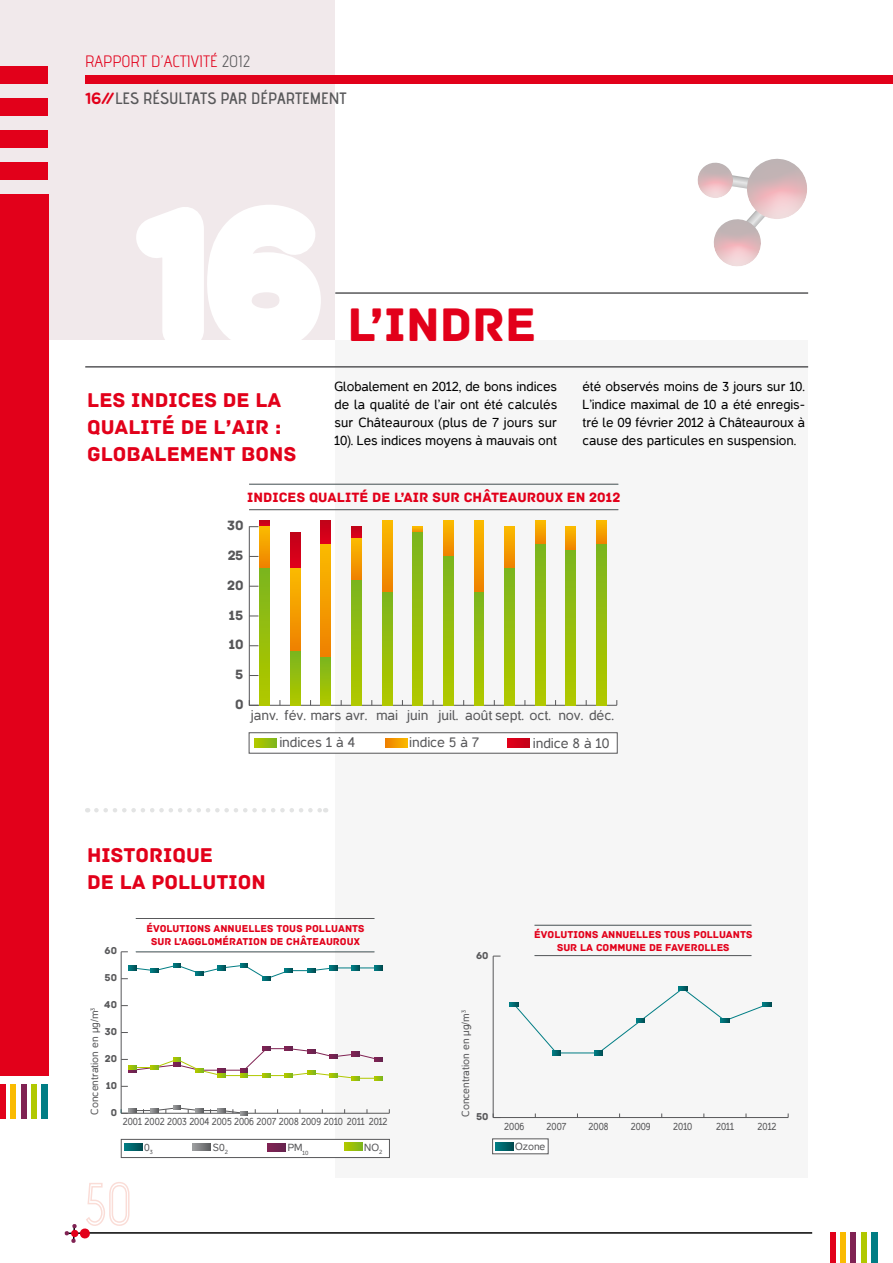
<style>
.page{position:relative;width:893px;height:1263px;background:#fff}
.page>*{position:absolute;margin:0;border:0;box-sizing:border-box;transform-origin:0 0}
.t1{font:178.8px "Multicolore";color:#fff}
.t2{font:49.5px "Archive";color:#e2001a}
.t3{font:21px/27px "Archive";color:#e2001a}
.t4{font:16.5px "advent Bd 2";color:#58585a}
.t5{font:16.5px "advent";color:#e2001a}
.t6{font:14.1px "Casper";color:#58585a}
.t7{font:14.1px "Archive";color:#e2001a}
.t8{font:14.1px "Archive";color:#58585a}
.t9{font:13.5px/18px "Casper";color:#000;text-align:justify}
.t10{font:10.5px/12.6px "Archive";color:#e2001a;text-align:center}
.t11{font:10.5px "Casper";color:#58585a;scale:.9 1}
.t12{font:10.5px "Casper";color:#58585a}
.t13{font:10.5px "Archive";color:#58585a}
.s1{color:#58585a}
.s2{font-family:"Multicolore";color:#e2001a}
</style>
<div class="page">
<div style="left:0;top:0;width:335px;height:340px;background:#f1e9eb"></div>
<div style="left:335px;top:340px;width:473px;height:838px;background:#f6f6f6"></div>
<div style="left:0;top:66px;width:48px;height:18px;background:#e2001a"></div>
<div style="left:85px;top:75px;width:808px;height:9px;background:#e2001a"></div>
<div style="left:0;top:98px;width:48px;height:18px;background:#e2001a"></div>
<div style="left:0;top:130px;width:48px;height:18px;background:#e2001a"></div>
<div style="left:0;top:163px;width:48px;height:17px;background:#e2001a"></div>
<div style="left:0;top:195px;width:48px;height:881px;background:#e2001a"></div>
<hr style="left:87px;top:1232px;width:725px;height:2px;background:#000">
<div style="left:830px;top:1232px;width:5px;height:31px;background:#e2001a"></div>
<div style="left:840px;top:1232px;width:6px;height:31px;background:#fabb00"></div>
<div style="left:850px;top:1232px;width:6px;height:31px;background:#802253"></div>
<div style="left:861px;top:1232px;width:6px;height:31px;background:#b1c800"></div>
<div style="left:871px;top:1232px;width:7px;height:31px;background:#007d84"></div>
<div style="left:0;top:1084px;width:6px;height:34px;background:#e2001a"></div>
<div style="left:10px;top:1084px;width:6px;height:34px;background:#fabb00"></div>
<div style="left:21px;top:1084px;width:6px;height:34px;background:#802253"></div>
<div style="left:31px;top:1084px;width:6px;height:34px;background:#b1c800"></div>
<div style="left:42px;top:1084px;width:6px;height:34px;background:#007d84"></div>
<svg style="left:64px;top:1182px;width:66px;height:61px"></svg>
<svg style="left:136px;top:205px;width:185px;height:135px"></svg>
<svg style="left:96px;top:808px;width:230px;height:4px"></svg>
<div style="left:249px;top:733px;width:368px;height:20px;background:#fff"></div>
<div style="left:249px;top:732px;width:369px;height:22px;border:1px solid #58585a"></div>
<hr style="left:249px;top:705px;width:368px;height:1px;background:#58585a">
<hr style="left:249px;top:526px;width:1px;height:180px;background:#58585a">
<svg style="left:249px;top:521px;width:21px;height:6px"></svg>
<svg style="left:290px;top:533px;width:10px;height:35px"></svg>
<svg style="left:321px;top:521px;width:10px;height:23px"></svg>
<svg style="left:352px;top:527px;width:9px;height:12px"></svg>
<svg style="left:260px;top:527px;width:10px;height:41px"></svg>
<svg style="left:290px;top:568px;width:10px;height:84px"></svg>
<svg style="left:321px;top:544px;width:10px;height:114px"></svg>
<svg style="left:352px;top:539px;width:9px;height:41px"></svg>
<svg style="left:382px;top:521px;width:10px;height:71px"></svg>
<svg style="left:413px;top:527px;width:10px;height:6px"></svg>
<svg style="left:443px;top:521px;width:10px;height:35px"></svg>
<svg style="left:474px;top:521px;width:10px;height:71px"></svg>
<svg style="left:505px;top:527px;width:9px;height:41px"></svg>
<svg style="left:535px;top:521px;width:10px;height:23px"></svg>
<svg style="left:566px;top:527px;width:10px;height:23px"></svg>
<svg style="left:597px;top:521px;width:9px;height:23px"></svg>
<svg style="left:260px;top:568px;width:10px;height:137px"></svg>
<svg style="left:290px;top:652px;width:10px;height:53px"></svg>
<svg style="left:321px;top:658px;width:10px;height:47px"></svg>
<svg style="left:352px;top:580px;width:9px;height:125px"></svg>
<svg style="left:382px;top:592px;width:10px;height:113px"></svg>
<svg style="left:413px;top:533px;width:10px;height:172px;background:#96be0c"></svg>
<svg style="left:443px;top:556px;width:10px;height:149px"></svg>
<svg style="left:474px;top:592px;width:10px;height:113px"></svg>
<svg style="left:505px;top:568px;width:9px;height:137px"></svg>
<svg style="left:535px;top:544px;width:10px;height:161px;background:#96be0c"></svg>
<svg style="left:566px;top:550px;width:10px;height:155px;background:#96be0c"></svg>
<svg style="left:597px;top:544px;width:9px;height:161px"></svg>
<svg style="left:385px;top:738px;width:22px;height:9px"></svg>
<svg style="left:255px;top:738px;width:22px;height:9px"></svg>
<hr style="left:249px;top:509px;width:369px;height:1px;background:#58585a">
<hr style="left:249px;top:484px;width:369px;height:1px;background:#58585a">
<svg style="left:508px;top:738px;width:22px;height:9px"></svg>
<hr style="left:136px;top:951px;width:238px;height:1px;background:#58585a">
<hr style="left:136px;top:918px;width:238px;height:1px;background:#58585a">
<hr style="left:121px;top:1113px;width:268px;height:1px;background:#58585a">
<hr style="left:121px;top:952px;width:1px;height:161px;background:#58585a">
<svg style="left:121px;top:963px;width:261px;height:18px"></svg>
<svg style="left:121px;top:1046px;width:261px;height:34px"></svg>
<svg style="left:121px;top:1106px;width:127px;height:9px"></svg>
<div style="left:121px;top:1139px;width:268px;height:18px;background:#fff"></div>
<div style="left:121px;top:1139px;width:269px;height:19px;border:1px solid #58585a"></div>
<svg style="left:124px;top:1143px;width:18px;height:8px"></svg>
<svg style="left:193px;top:1143px;width:18px;height:8px"></svg>
<div style="left:268px;top:1143px;width:18px;height:8px;background:#722351"></div>
<svg style="left:344px;top:1143px;width:18px;height:7px"></svg>
<hr style="left:535px;top:955px;width:216px;height:1px;background:#58585a">
<hr style="left:535px;top:925px;width:216px;height:1px;background:#58585a">
<div style="left:493px;top:1139px;width:55px;height:15px;background:#fff"></div>
<div style="left:492px;top:1138px;width:57px;height:16px;border:1px solid #58585a"></div>
<svg style="left:495px;top:1143px;width:18px;height:7px"></svg>
<hr style="left:493px;top:1117px;width:295px;height:1px;background:#58585a">
<hr style="left:493px;top:956px;width:1px;height:161px;background:#58585a">
<hr style="left:556px;top:1052px;width:42px;height:1px;background:#007d84">
<svg style="left:510px;top:1002px;width:51px;height:53px"></svg>
<svg style="left:594px;top:986px;width:177px;height:69px"></svg>
<hr style="left:335px;top:292px;width:473px;height:2px;background:#58585a">
<hr style="left:85px;top:366px;width:723px;height:2px;background:#58585a">
<svg style="left:697px;top:158px;width:110px;height:108px"></svg>
<p class="t5" style="left:85px;top:51px;width:167px">RAPPORT D’ACTIVITÉ <span class="s1">2012</span></p>
<p class="t4" style="left:85px;top:88px;width:263px"><span class="s2">16//</span>LES RÉSULTATS PAR DÉPARTEMENt</p>
<h1 class="t1" style="left:140px;top:169px;width:182px">16</h1>
<h2 class="t2" style="left:348px;top:295px;width:190px">L’INDRE</h2>
<h3 class="t3" style="left:87px;top:387px;width:211px">LES INDICES DE LA<br>QUALITÉ DE L’AIR :<br>GLOBALEMENT BONS</h3>
<p class="t9" style="left:334px;top:377px;width:224px">Globalement en 2012, de bons indices de la qualité de l’air ont été calculés sur Châteauroux (plus de 7 jours sur 10). Les indices moyens à mauvais ont</p>
<p class="t9" style="left:583px;top:377px;width:224px">été observés moins de 3 jours sur 10.<br>L’indice maximal de 10 a été enregis&shy;tré le 09 février 2012 à Châteauroux à cause des particules en suspension.</p>
<p class="t7" style="left:247px;top:489px;width:375px">INDICES QUALITÉ DE L’AIR SUR CHÂTEAUROUX EN 2012</p>
<p class="t8" style="left:227px;top:517px;width:18px">30</p>
<p class="t8" style="left:228px;top:547px;width:17px">25</p>
<p class="t8" style="left:227px;top:577px;width:18px">20</p>
<p class="t8" style="left:229px;top:607px;width:16px">15</p>
<p class="t8" style="left:229px;top:636px;width:17px">10</p>
<p class="t8" style="left:236px;top:666px;width:9px">5</p>
<p class="t8" style="left:235px;top:696px;width:10px">0</p>
<p class="t6" style="left:251px;top:707px;width:365px">janv. fév. mars avr. mai juin juil. août sept. oct. nov. déc.</p>
<p class="t6" style="left:279px;top:735px;width:77px">indices 1 à 4</p>
<p class="t6" style="left:409px;top:735px;width:71px">indice 5 à 7</p>
<p class="t6" style="left:533px;top:735px;width:78px">indice 8 à 10</p>
<h3 class="t3" style="left:87px;top:842px;width:180px">HISTORIQUE<br>DE LA POLLUTION</h3>
<p class="t10" style="left:146px;top:923px;width:220px">ÉVOLUTIONS ANNUELLES TOUS POLLUANTS<br>SUR L’AGGLOMÉRATION DE CHÂTEAUROUX</p>
<p class="t13" style="left:104px;top:945px;width:14px">60</p>
<p class="t13" style="left:105px;top:971px;width:14px">50</p>
<p class="t13" style="left:104px;top:998px;width:14px">40</p>
<p class="t12" style="left:89px;top:1114px;width:108px;rotate:-90deg">Concentration en µg/m<sup>3</sup></p>
<p class="t13" style="left:105px;top:1025px;width:14px">30</p>
<p class="t13" style="left:105px;top:1052px;width:14px">20</p>
<p class="t13" style="left:106px;top:1079px;width:13px">10</p>
<p class="t13" style="left:111px;top:1106px;width:8px">0</p>
<p class="t11" style="left:123px;top:1116px;width:296px">2001 2002 2003 2004 2005 2006 2007 2008 2009 2010 2011 2012</p>
<p class="t12" style="left:144px;top:1141px;width:10px">0<sub>3</sub></p>
<p class="t12" style="left:213px;top:1141px;width:17px">S0<sub>2</sub></p>
<p class="t12" style="left:288px;top:1142px;width:22px">PM<sub>10</sub></p>
<p class="t12" style="left:364px;top:1141px;width:19px">NO<sub>2</sub></p>
<p class="t13" style="left:476px;top:949px;width:14px">60</p>
<p class="t10" style="left:534px;top:929px;width:220px">ÉVOLUTIONS ANNUELLES TOUS POLLUANTS<br>SUR LA COMMUNE DE FAVEROLLES</p>
<p class="t12" style="left:460px;top:1117px;width:108px;rotate:-90deg">Concentration en µg/m<sup>3</sup></p>
<p class="t13" style="left:476px;top:1110px;width:14px">50</p>
<p class="t11" style="left:504px;top:1120px;width:24px">2006</p>
<p class="t11" style="left:547px;top:1120px;width:23px">2007</p>
<p class="t11" style="left:589px;top:1120px;width:24px">2008</p>
<p class="t11" style="left:631px;top:1120px;width:24px">2009</p>
<p class="t11" style="left:673px;top:1120px;width:23px">2010</p>
<p class="t11" style="left:716px;top:1120px;width:21px">2011</p>
<p class="t11" style="left:758px;top:1120px;width:22px">2012</p>
<p class="t12" style="left:515px;top:1141px;width:32px">Ozone</p>
</div>
